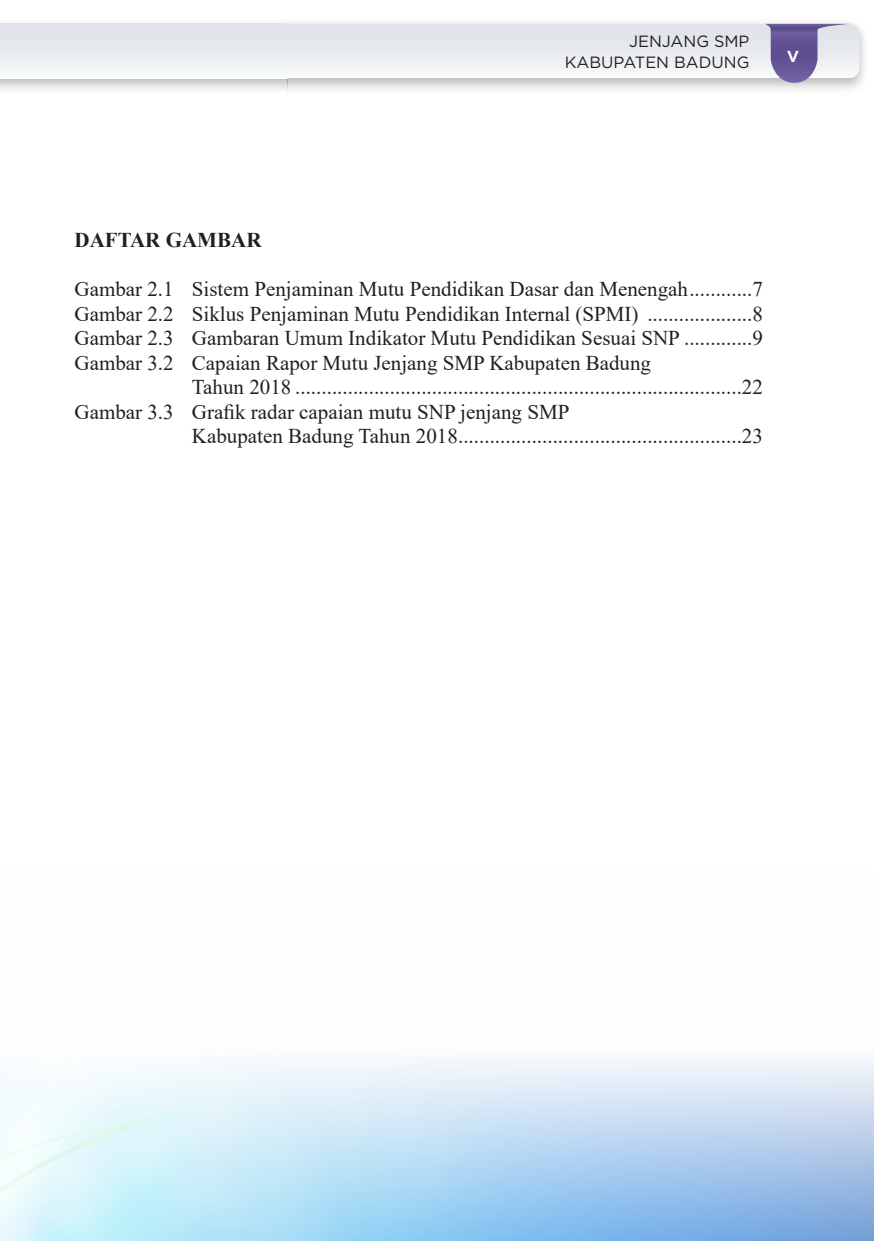
<style>
.page{position:relative;width:874px;height:1241px;background:#fff}
.page>*{position:absolute;margin:0;border:0;box-sizing:border-box;transform-origin:0 0}
.t1{font:21px "Times New Roman";color:#231f20}
.t2{font:700 21px "Times New Roman";color:#231f20}
.t3{font:500 21px "Gotham";color:#fff}
.t4{font:16.28px/21px "Gotham";color:#231f20;text-align:right}
</style>
<div class="page">
<svg style="left:287px;top:24px;width:572px;height:59px"></svg>
<div style="left:0;top:24px;width:287px;height:54px;background:linear-gradient(to bottom,#dbe0e6,#f6f8f9)"></div>
<p class="t4" style="left:564px;top:30px;width:186px">JENJANG SMP<br>KABUPATEN BADUNG</p>
<p class="t3" style="left:786px;top:41px;width:14px">v</p>
<p class="t2" style="left:74px;top:225px;width:188px">DAFTAR GAMBAR</p>
<p class="t1" style="left:74px;top:274px;width:689px">Gambar 2.1 Sistem Penjaminan Mutu Pendidikan Dasar dan Menengah............7</p>
<p class="t1" style="left:74px;top:299px;width:689px">Gambar 2.2 Siklus Penjaminan Mutu Pendidikan Internal (SPMI) ....................8</p>
<p class="t1" style="left:74px;top:323px;width:689px">Gambar 2.3 Gambaran Umum Indikator Mutu Pendidikan Sesuai SNP .............9</p>
<p class="t1" style="left:74px;top:348px;width:578px">Gambar 3.2 Capaian Rapor Mutu Jenjang SMP Kabupaten Badung</p>
<p class="t1" style="left:192px;top:372px;width:572px">Tahun 2018 .....................................................................................22</p>
<p class="t1" style="left:74px;top:397px;width:496px">Gambar 3.3 Grafik radar capaian mutu SNP jenjang SMP</p>
<p class="t1" style="left:192px;top:421px;width:572px">Kabupaten Badung Tahun 2018......................................................23</p>
</div>
